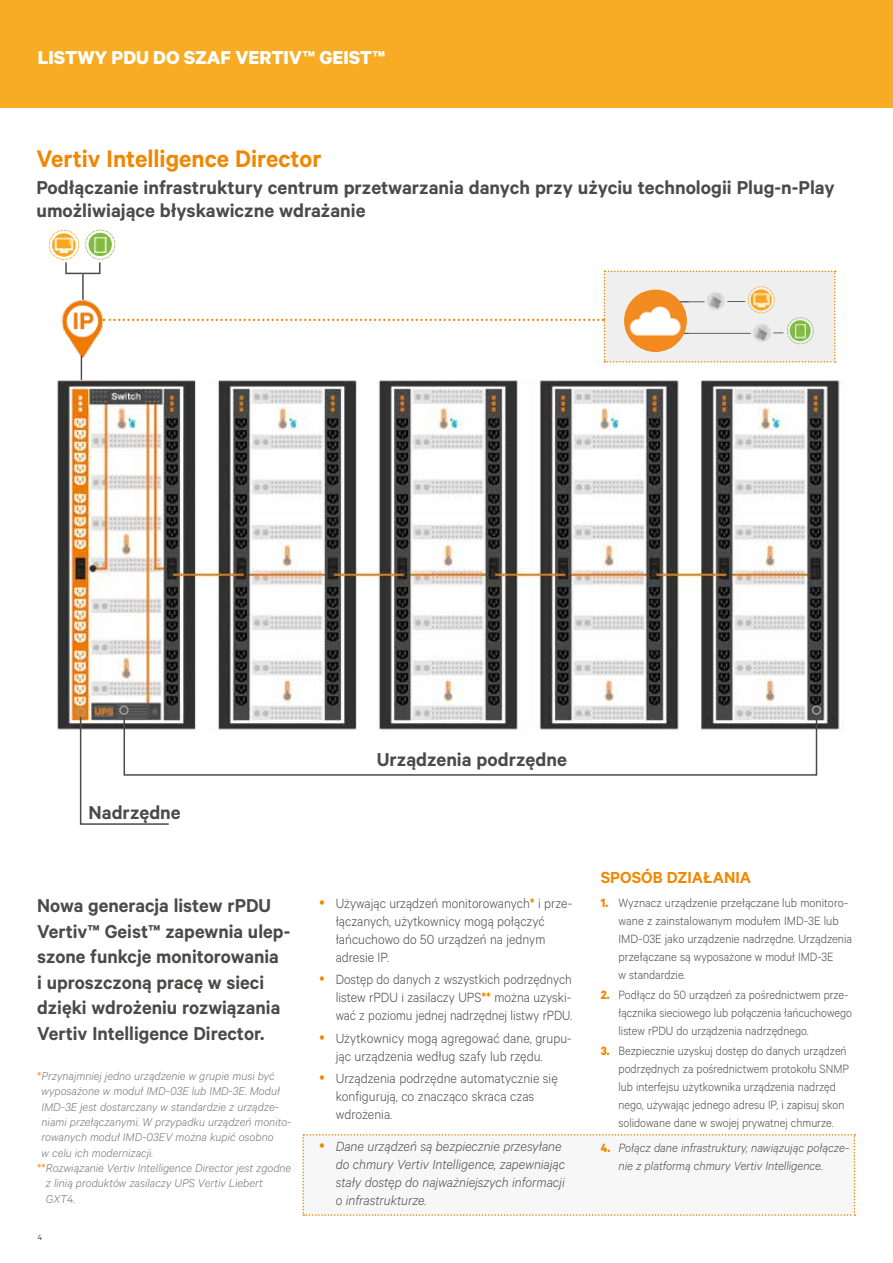
<style>
.page{position:relative;width:893px;height:1263px;background:#fff}
.page>*{position:absolute;margin:0;border:0;box-sizing:border-box;transform-origin:0 0}
.t1{font:600 27px "Calibre";color:#f18700}
.t2{font:600 21px/25.5px "Calibre";color:#4a4a49}
.t3{font:700 21px "Calibre";color:#fff}
.t4{font:600 18px "Calibre";color:#f18700}
.t5{font:300 15px/18px "Calibre";color:#4a4a49;scale:.95 1}
.t6{font:italic 300 15px/18px "Calibre";color:#4a4a49;scale:.95 1}
.t7{font:300 15px/18px "Calibre";color:#4a4a49;text-align:justify;scale:.92 1}
.t8{font:300 15px/18px "Calibre";color:#4a4a49;scale:.94 1}
.t9{font:300 13.5px/18px "Calibre";color:#4a4a49;scale:.92 1}
.t10{font:300 13.5px/18px "Calibre";color:#4a4a49;scale:.95 1}
.t11{font:italic 300 13.5px/18px "Calibre";color:#4a4a49;scale:.95 1}
.t12{font:italic 300 12.75px "Calibre";color:#757474}
.t13{font:300 9px "Calibre";color:#000}
.s1{font-weight:600;font-style:normal;color:#f6a140}
.s2{font-weight:600;color:#f18700}
.s3{font-weight:700;color:#f18700}
.s4{font-weight:700;font-style:normal;color:#f18700}
</style>
<div class="page">
<div style="left:0;top:0;width:893px;height:108px;background:#f8ac23"></div>
<svg style="left:49px;top:230px;width:787px;height:133px"></svg>
<hr style="left:82px;top:274px;width:2px;height:26px;background:#4a4a49">
<hr style="left:81px;top:356px;width:1px;height:31px;background:#4a4a49">
<img style="left:57px;top:381px;width:783px;height:349px">
<div style="left:812px;top:705px;width:9px;height:10px;border:2px solid #9d9d9c;border-radius:50%"></div>
<div style="left:119px;top:705px;width:10px;height:10px;border:2px solid #9d9d9c;border-radius:50%"></div>
<svg style="left:79px;top:712px;width:739px;height:113px"></svg>
<div style="left:76px;top:707px;width:9px;height:10px;border:2px solid #9d9d9c;border-radius:50%"></div>
<svg style="left:303px;top:1134px;width:552px;height:82px"></svg>
<h2 class="t3" style="left:38px;top:45px;width:349px">LISTWY PDU DO SZAF VERTIV™ GEIST™</h2>
<h1 class="t1" style="left:36px;top:142px;width:287px">Vertiv Intelligence Director</h1>
<h2 class="t2" style="left:36px;top:175px;width:800px;line-height:22.8px">Podłączanie infrastruktury centrum przetwarzania danych przy użyciu technologii Plug-n-Play umożliwiające błyskawiczne wdrażanie</h2>
<h2 class="t2" style="left:89px;top:799px;width:94px">Nadrzędne</h2>
<h2 class="t2" style="left:37px;top:892px;width:254px">Nowa generacja listew rPDU<br>Vertiv™ Geist™ zapewnia ulep&shy;szone funkcje monitorowania<br>i uproszczoną pracę w sieci dzięki wdrożeniu rozwiązania<br>Vertiv Intelligence Director.</h2>
<p class="t12" style="left:37px;top:1069px;width:239px"><span class="s1">*</span>Przynajmniej jedno urządzenie w grupie musi być</p>
<p class="t12" style="left:42px;top:1084px;width:240px">wyposażone w moduł IMD-03E lub IMD-3E. Moduł</p>
<p class="t12" style="left:42px;top:1099px;width:239px">IMD-3E jest dostarczany w standardzie z urządze-</p>
<p class="t12" style="left:42px;top:1114px;width:251px">niami przełączanymi. W przypadku urządzeń monito-</p>
<p class="t12" style="left:42px;top:1130px;width:233px">rowanych moduł IMD-03EV można kupić osobno</p>
<p class="t12" style="left:42px;top:1145px;width:113px">w celu ich modernizacji.</p>
<p class="t12" style="left:37px;top:1161px;width:256px"><span class="s1">**</span>Rozwiązanie Vertiv Intelligence Director jest zgodne</p>
<p class="t12" style="left:46px;top:1176px;width:218px">z linią produktów zasilaczy UPS Vertiv Liebert</p>
<p class="t12" style="left:46px;top:1191px;width:31px">GXT4.</p>
<p class="t13" style="left:38px;top:1232px;width:6px">4</p>
<h2 class="t2" style="left:377px;top:746px;width:192px">Urządzenia podrzędne</h2>
<p class="t8" style="left:336px;top:894px;width:253px">Używając urządzeń monitorowanych<span class="s2">*</span> i prze&shy;łączanych, użytkownicy mogą połączyć łańcuchowo do 50 urządzeń na jednym adresie IP.</p>
<p class="t7" style="left:336px;top:970px;width:259px">Dostęp do danych z wszystkich podrzędnych listew rPDU i zasilaczy UPS<span class="s2">**</span> można uzyski&shy;wać z poziomu jednej nadrzędnej listwy rPDU.</p>
<p class="t5" style="left:336px;top:1028px;width:250px">Użytkownicy mogą agregować dane, grupu&shy;jąc urządzenia według szafy lub rzędu.</p>
<p class="t5" style="left:336px;top:1068px;width:235px">Urządzenia podrzędne automatycznie się konfigurują, co znacząco skraca czas wdrożenia.</p>
<p class="t6" style="left:336px;top:1136px;width:243px">Dane urządzeń są bezpiecznie przesyłane do chmury Vertiv Intelligence, zapewniając stały dostęp do najważniejszych informacji o infrastrukturze.</p>
<h3 class="t4" style="left:601px;top:866px;width:152px">SPOSÓB DZIAŁANIA</h3>
<p class="t10" style="left:619px;top:893px;width:247px;text-indent:-18px"><span class="s3">1.</span> Wyznacz urządzenie przełączane lub monitoro&shy;wane z zainstalowanym modułem IMD-3E lub IMD-03E jako urządzenie nadrzędne. Urządzenia przełączane są wyposażone w moduł IMD-3E<br>w standardzie.</p>
<p class="t9" style="left:619px;top:985px;width:255px;text-indent:-18px"><span class="s3">2.</span> Podłącz do 50 urządzeń za pośrednictwem prze&shy;łącznika sieciowego lub połączenia łańcuchowego listew rPDU do urządzenia nadrzędnego.</p>
<p class="t9" style="left:619px;top:1041px;width:252px;text-indent:-18px"><span class="s3">3.</span> Bezpiecznie uzyskuj dostęp do danych urządzeń podrzędnych za pośrednictwem protokołu SNMP lub interfejsu użytkownika urządzenia nadrzęd nego, używając jednego adresu IP, i zapisuj skon solidowane dane w swojej prywatnej chmurze.</p>
<p class="t11" style="left:619px;top:1138px;width:244px;text-indent:-18px"><span class="s4">4.</span> Połącz dane infrastruktury, nawiązując połącze&shy;nie z platformą chmury Vertiv Intelligence.</p>
</div>
